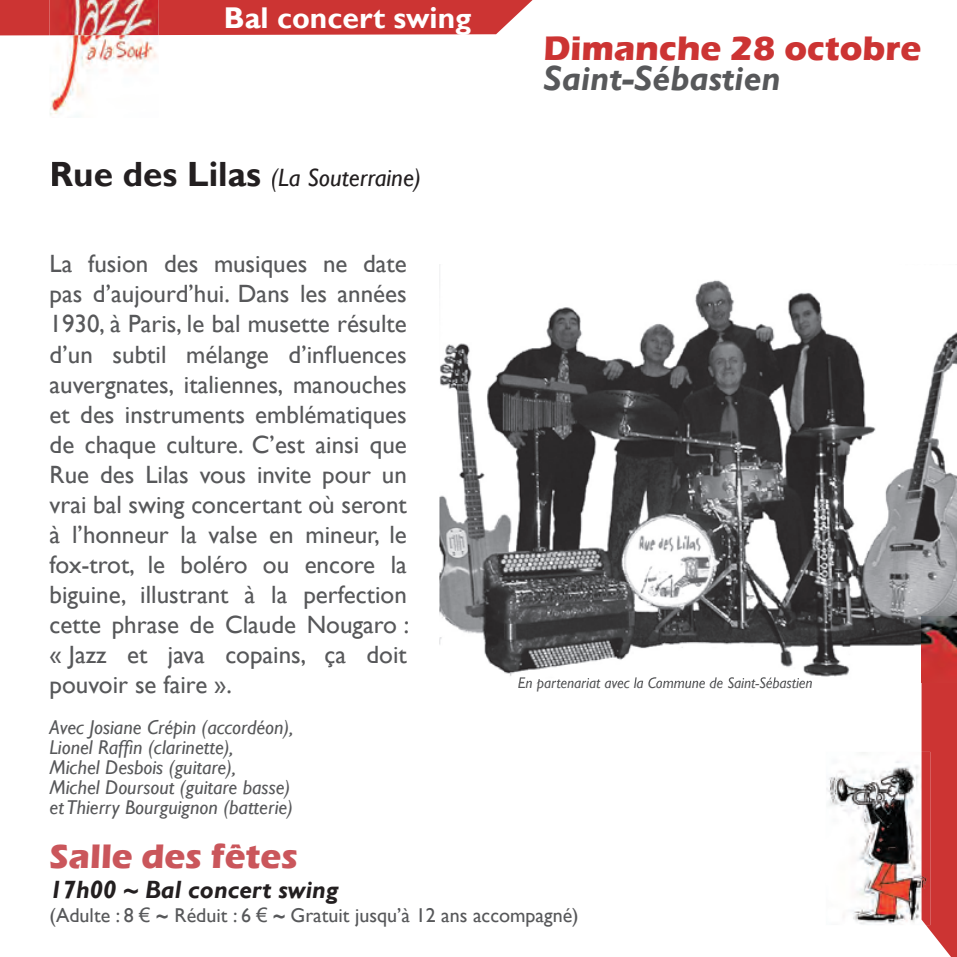
<style>
.page{position:relative;width:957px;height:957px;background:#fff}
.page>*{position:absolute;margin:0;border:0;box-sizing:border-box;transform-origin:0 0}
.t1{font:700 35px "Eras ITC";color:#cc3433}
.t2{font:italic 700 35px "Gill Sans";color:#57585a}
.t3{font:700 35px "Eras ITC";color:#ca565b}
.t4{font:700 30px "Gill Sans";color:#fff}
.t5{font:25px/30px "Gill Sans";color:#57585a;text-align:justify}
.t6{font:italic 25px "Gill Sans";color:#231f20}
.t7{font:italic 700 25px "Gill Sans";color:#231f20}
.t8{font:italic 20px/20px "Gill Sans";color:#57585a}
.t9{font:20px "Gill Sans";color:#57585a}
.t10{font:italic 15px "Gill Sans";color:#57585a}
.s1{font-weight:700;font-style:normal;font-size:35px}
.s2{font-family:"Arial"}
.s3{font-weight:700;font-style:italic}
</style>
<div class="page">
<div style="left:0;top:0;width:532px;height:35px;background:#cc3433"></div>
<img style="left:50px;top:0;width:109px;height:117px">
<svg style="left:921px;top:683px;width:36px;height:274px;background:#d04443"></svg>
<img style="left:826px;top:752px;width:95px;height:173px">
<img style="left:921px;top:752px;width:9px;height:173px">
<img style="left:439px;top:264px;width:518px;height:413px">
<img style="left:921px;top:617px;width:36px;height:66px">
<img style="left:519px;top:677px;width:293px;height:6px">
<p class="t4" style="left:224px;top:0;width:249px">Bal concert swing</p>
<p class="t6" style="left:50px;top:163px;width:373px"><span class="s1">Rue des Lilas</span> (La Souterraine)</p>
<h1 class="t1" style="left:543px;top:28px;width:379px">Dimanche 28 octobre</h1>
<h1 class="t2" style="left:543px;top:58px;width:239px">Saint-Sébastien</h1>
<p class="t5" style="left:50px;top:249px;width:361px">La fusion des musiques ne date pas d’aujourd’hui. Dans les années 1930, à Paris, le bal musette résulte d’un subtil mélange d’influences auvergnates, italiennes, manouches et des instruments emblématiques de chaque culture. C’est ainsi que Rue des Lilas vous invite pour un vrai bal swing concertant où seront à l’honneur la valse en mineur, le fox-trot, le boléro ou encore la biguine, illustrant à la perfection cette phrase de Claude Nougaro : « Jazz et java copains, ça doit pouvoir se faire ».</p>
<p class="t8" style="left:50px;top:717px;width:245px">Avec Josiane Crépin (accordéon),<br>Lionel Raffin (clarinette),<br>Michel Desbois (guitare),<br>Michel Doursout (guitare basse) et Thierry Bourguignon (batterie)</p>
<h1 class="t3" style="left:50px;top:835px;width:250px">Salle des fêtes</h1>
<p class="t7" style="left:50px;top:874px;width:290px">17h00 ~ Bal concert swing</p>
<p class="t9" style="left:50px;top:903px;width:530px">(Adulte : 8 <span class="s2">€</span> <span class="s3">~</span> Réduit : 6 <span class="s2">€</span> <span class="s3">~</span> Gratuit jusqu’à 12 ans accompagné)</p>
<p class="t10" style="left:518px;top:674px;width:296px">En partenariat avec la Commune de Saint-Sébastien</p>
</div>
